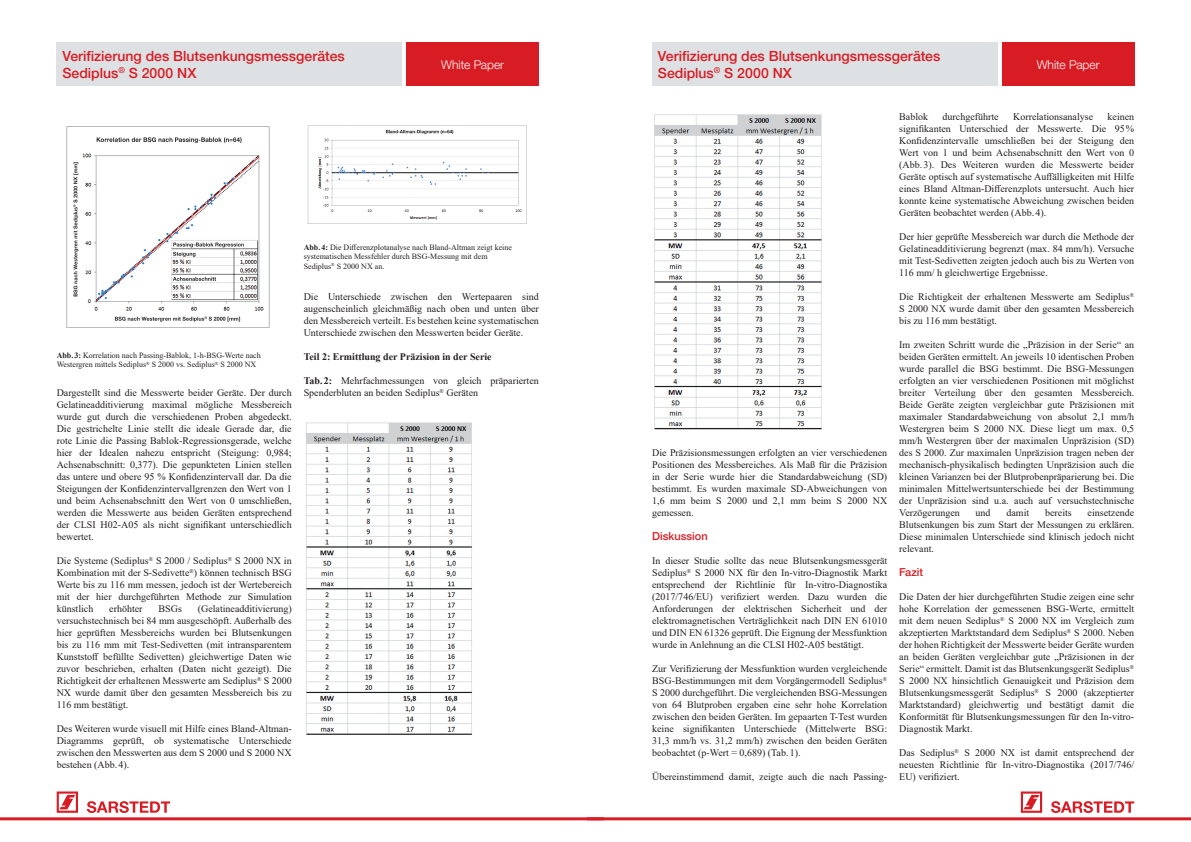
<style>
.page{position:relative;width:1191px;height:842px;background:#fff}
.page>*{position:absolute;margin:0;border:0;box-sizing:border-box;transform-origin:0 0}
.t1{font:500 14px/16.8px "Helvetica Neue LTW1 G";color:#d81c23}
.t2{font:300 12px "Helvetica Neue LTW1 G";color:#fff}
.t3{font:500 11px "Helvetica Neue LTW1 G";color:#d81c23}
.t4{font:10px/12px "Times New Roman";color:#231f20;text-align:justify}
.t5{font:700 10px "Times New Roman";color:#231f20}
.t6{font:8px/9.6px "Times New Roman";color:#231f20}
.s1{font-weight:700}
</style>
<div class="page">
<div style="left:57px;top:43px;width:345px;height:43px;background:#dde1e4"></div>
<div style="left:652px;top:43px;width:345px;height:43px;background:#dde1e4"></div>
<img style="left:66px;top:126px;width:204px;height:202px">
<img style="left:307px;top:125px;width:220px;height:99px">
<img style="left:306px;top:422px;width:166px;height:313px">
<img style="left:654px;top:114px;width:168px;height:316px">
<hr style="left:0;top:817px;width:604px;height:3px;background:#d81c23">
<hr style="left:587px;top:817px;width:604px;height:3px;background:#d81c23">
<svg style="left:57px;top:791px;width:21px;height:22px"></svg>
<svg style="left:87px;top:801px;width:83px;height:12px"></svg>
<svg style="left:1020px;top:791px;width:22px;height:22px"></svg>
<svg style="left:1051px;top:801px;width:83px;height:12px"></svg>
<div style="left:406px;top:43px;width:133px;height:43px;background:#d81c23"></div>
<div style="left:1002px;top:43px;width:132px;height:43px;background:#d81c23"></div>
<h1 class="t1" style="left:62px;top:48px;width:284px">Verifizierung des Blutsenkungsmessgerätes<br>Sediplus<sup>®</sup> S 2000 NX</h1>
<h1 class="t1" style="left:658px;top:48px;width:284px">Verifizierung des Blutsenkungsmessgerätes<br>Sediplus<sup>®</sup> S 2000 NX</h1>
<p class="t2" style="left:441px;top:57px;width:64px">White Paper</p>
<p class="t2" style="left:1036px;top:57px;width:64px">White Paper</p>
<p class="t6" style="left:57px;top:350px;width:206px"><span class="s1">Abb.3:</span> Korrelation nach Passing-Bablok, 1-h-BSG-Werte nach<br>Westergren mittels Sediplus<sup>®</sup> S 2000 vs. Sediplus<sup>®</sup> S 2000 NX</p>
<p class="t4" style="left:57px;top:386px;width:236px">Dargestellt sind die Messwerte beider Geräte. Der durch Gelatineadditivierung maximal mögliche Messbereich wurde gut durch die verschiedenen Proben abgedeckt.<br>Die gestrichelte Linie stellt die ideale Gerade dar, die rote Linie die Passing Bablok-Regressionsgerade, welche hier der Idealen nahezu entspricht (Steigung: 0,984; Achsenabschnitt: 0,377). Die gepunkteten Linien stellen das untere und obere 95 % Konfidenzintervall dar. Da die Steigungen der Konfidenzintervallgrenzen den Wert von 1 und beim Achsenabschnitt den Wert von 0 umschließen, werden die Messwerte aus beiden Geräten entsprechend der CLSI H02-A05 als nicht signifikant unterschiedlich bewertet.</p>
<p class="t4" style="left:57px;top:554px;width:236px">Die Systeme (Sediplus<sup>®</sup> S 2000 / Sediplus<sup>®</sup> S 2000 NX in Kombination mit der S-Sedivette<sup>®</sup>) können technisch BSG Werte bis zu 116 mm messen, jedoch ist der Wertebereich mit der hier durchgeführten Methode zur Simulation künstlich</p>
<p class="t4" style="left:57px;top:602px;width:236px;text-indent:141px">(Gelatineadditivierung) versuchstechnisch bei 84 mm ausgeschöpft. Außerhalb des hier geprüften Messbereichs wurden bei Blutsenkungen bis zu 116 mm mit Test-Sedivetten (mit intransparentem Kunststoff befüllte Sedivetten) gleichwertige Daten wie zuvor beschrieben, erhalten (Daten nicht gezeigt). Die Richtigkeit der erhaltenen Messwerte am Sediplus<sup>®</sup> S 2000<br>NX wurde damit über den gesamten Messbereich bis zu 116 mm bestätigt.</p>
<p class="t4" style="left:57px;top:722px;width:236px">Des Weiteren wurde visuell mit Hilfe eines Bland-Altman-Diagramms geprüft, ob systematische Unterschiede zwischen den Messwerten aus dem S 2000 und S 2000 NX bestehen (Abb.4).</p>
<p class="t4" style="left:109px;top:602px;width:35px">erhöhter</p>
<p class="t4" style="left:159px;top:602px;width:25px">BSGs</p>
<p class="t6" style="left:304px;top:242px;width:210px"><span class="s1">Abb.4:</span> Die Differenzplotanalyse nach Bland-Altman zeigt keine systematischen Messfehler durch BSG-Messung mit dem<br>Sediplus<sup>®</sup> S 2000 NX an.</p>
<p class="t4" style="left:304px;top:290px;width:236px">Die Unterschiede zwischen den Wertepaaren sind augenscheinlich gleichmäßig nach oben und unten über den Messbereich verteilt. Es bestehen keine systematischen Unterschiede zwischen den Messwerten beider Geräte.</p>
<p class="t5" style="left:304px;top:349px;width:189px">Teil 2: Ermittlung der Präzision in der Serie</p>
<p class="t4" style="left:304px;top:374px;width:236px"><span class="s1">Tab. 2:</span> Mehrfachmessungen von gleich präparierten<br>Spenderbluten an beiden Sediplus<sup>®</sup> Geräten</p>
<p class="t4" style="left:652px;top:446px;width:236px">Die Präzisionsmessungen erfolgten an vier verschiedenen Positionen des Messbereiches. Als Maß für die Präzision in der Serie wurde hier die Standardabweichung (SD) bestimmt. Es wurden maximale SD-Abweichungen von 1,6 mm beim S 2000 und 2,1 mm beim S 2000 NX gemessen.</p>
<p class="t3" style="left:652px;top:529px;width:57px">Diskussion</p>
<p class="t4" style="left:652px;top:554px;width:236px">In dieser Studie sollte das neue Blutsenkungsmessgerät Sediplus<sup>®</sup> S 2000 NX für den In-vitro-Diagnostik Markt entsprechend der Richtlinie für In-vitro-Diagnostika (2017/746/EU) verifiziert werden. Dazu wurden die Anforderungen der elektrischen Sicherheit und der elektromagnetischen Verträglichkeit nach DIN EN 61010 und DIN EN 61326 geprüft. Die Eignung der Messfunktion wurde in Anlehnung an die CLSI H02-A05 bestätigt.</p>
<p class="t4" style="left:652px;top:662px;width:236px">Zur Verifizierung der Messfunktion wurden vergleichende BSG-Bestimmungen mit dem Vorgängermodell Sediplus<sup>® </sup>S 2000 durchgeführt. Die vergleichenden BSG-Messungen von 64 Blutproben ergaben eine sehr hohe Korrelation zwischen den beiden Geräten. Im gepaarten T-Test wurden keine signifikanten Unterschiede (Mittelwerte BSG:<br>31,3 mm/h vs. 31,2 mm/h) zwischen den beiden Geräten beobachtet (p-Wert = 0,689) (Tab.1).</p>
<p class="t4" style="left:652px;top:770px;width:236px">Übereinstimmend damit, zeigte auch die nach Passing-</p>
<p class="t4" style="left:899px;top:110px;width:236px;text-indent:208px">keinen signifikanten Unterschied der Messwerte. Die 95% Konfidenzintervalle umschließen bei der Steigung den Wert von 1 und beim Achsenabschnitt den Wert von 0 (Abb. 3). Des Weiteren wurden die Messwerte beider Geräte optisch auf systematische Auffälligkeiten mit Hilfe eines Bland Altman-Differenzplots untersucht. Auch hier konnte keine systematische Abweichung zwischen beiden Geräten beobachtet werden (Abb. 4).</p>
<p class="t4" style="left:899px;top:230px;width:236px">Der hier geprüfte Messbereich war durch die Methode der Gelatineadditivierung begrenzt (max. 84 mm/h). Versuche mit Test-Sedivetten zeigten jedoch auch bis zu Werten von 116 mm/ h gleichwertige Ergebnisse.</p>
<p class="t4" style="left:899px;top:290px;width:236px">Die Richtigkeit der erhaltenen Messwerte am Sediplus<sup>® </sup>S 2000 NX wurde damit über den gesamten Messbereich bis zu 116 mm bestätigt.</p>
<p class="t4" style="left:899px;top:338px;width:236px">Im zweiten Schritt wurde die „Präzision in der Serie“ an beiden Geräten ermittelt. An jeweils 10 identischen Proben wurde parallel die BSG bestimmt. Die BSG-Messungen erfolgten an vier verschiedenen Positionen mit möglichst breiter Verteilung über den gesamten Messbereich.<br>Beide Geräte zeigten vergleichbar gute Präzisionen mit maximaler Standardabweichung von absolut 2,1 mm/h Westergren beim S 2000 NX. Diese liegt um max. 0,5 mm/h Westergren über der maximalen Unpräzision (SD) des S 2000. Zur maximalen Unpräzision tragen neben der mechanisch-physikalisch bedingten Unpräzision auch die kleinen Varianzen bei der Blutprobenpräparierung bei. Die minimalen Mittelwertsunterschiede bei der Bestimmung der Unpräzision sind u.a. auch auf versuchstechnische Verzögerungen</p>
<p class="t4" style="left:899px;top:110px;width:30px">Bablok</p>
<p class="t4" style="left:942px;top:110px;width:58px">durchgeführte</p>
<p class="t4" style="left:1013px;top:110px;width:81px">Korrelationsanalyse</p>
<p class="t4" style="left:899px;top:506px;width:236px;text-indent:188px">einsetzende Blutsenkungen bis zum Start der Messungen zu erklären.<br>Diese minimalen Unterschiede sind klinisch jedoch nicht relevant.</p>
<p class="t3" style="left:899px;top:565px;width:25px">Fazit</p>
<p class="t4" style="left:899px;top:590px;width:236px">Die Daten der hier durchgeführten Studie zeigen eine sehr hohe Korrelation der gemessenen BSG-Werte, ermittelt mit dem neuen Sediplus<sup>®</sup> S 2000 NX im Vergleich zum akzeptierten Marktstandard dem Sediplus<sup>®</sup> S 2000. Neben der hohen Richtigkeit der Messwerte beider Geräte wurden an beiden Geräten vergleichbar gute „Präzisionen in der Serie“ ermittelt. Damit ist das Blutsenkungsgerät Sediplus<sup>® </sup>S 2000 NX hinsichtlich Genauigkeit und Präzision dem Blutsenkungsmessgerät Sediplus<sup>®</sup> S 2000 (akzeptierter Marktstandard) gleichwertig und bestätigt damit die Konformität für Blutsenkungsmessungen für den In-vitro-Diagnostik Markt.</p>
<p class="t4" style="left:899px;top:746px;width:236px">Das Sediplus<sup>®</sup> S 2000 NX ist damit entsprechend der neuesten Richtlinie für In-vitro-Diagnostika (2017/746/ EU) verifiziert.</p>
<p class="t4" style="left:975px;top:506px;width:16px">und</p>
<p class="t4" style="left:1006px;top:506px;width:24px">damit</p>
<p class="t4" style="left:1045px;top:506px;width:28px">bereits</p>
</div>
